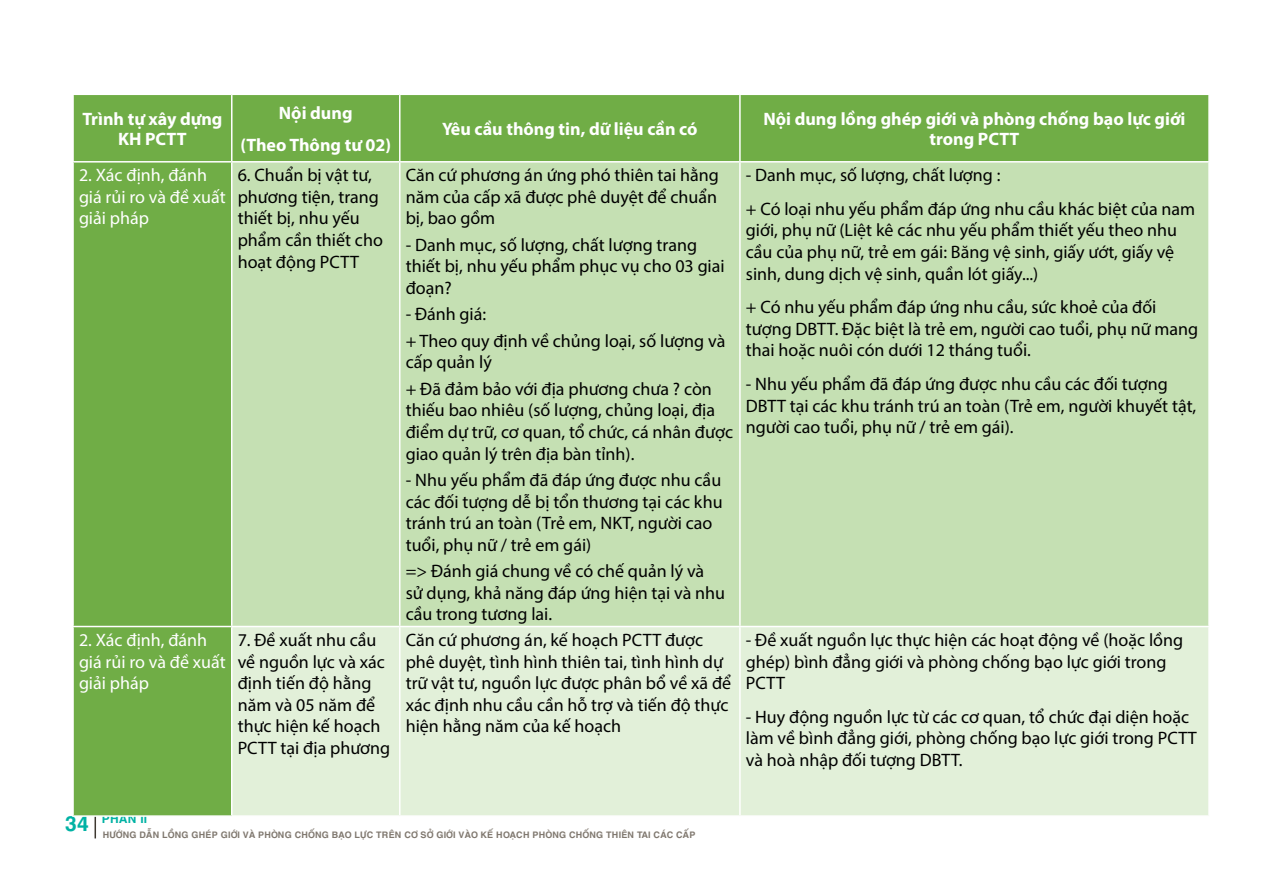
<style>
.page{position:relative;width:1263px;height:893px;background:#fff}
.page>*{position:absolute;margin:0;border:0;box-sizing:border-box;transform-origin:0 0}
.t1{font:18px/21.6px "Myriad Pro";color:#000}
.t2{font:700 18px/19.5px "Myriad Pro";color:#fff;text-align:center}
.t3{font:18px/21.6px "Myriad Pro";color:#fff}
.t4{font:700 12px "UTM Helve";color:#00b2a4}
.t5{font:700 9px "UTM Helve";color:#80786f}
.s1{font-size:21px}
</style>
<div class="page">
<svg style="left:95px;top:817px;width:1px;height:21px"></svg>
<div style="left:74px;top:95px;width:1134px;height:66px;background:#70ad46"></div>
<div style="left:74px;top:163px;width:157px;height:652px;background:#70ad46"></div>
<div style="left:232px;top:163px;width:976px;height:463px;background:#c5e0b3"></div>
<div style="left:232px;top:627px;width:976px;height:188px;background:#e2f0d9"></div>
<hr style="left:399px;top:163px;width:1px;height:463px;background:#fff">
<hr style="left:739px;top:163px;width:2px;height:463px;background:#fff">
<hr style="left:72px;top:626px;width:160px;height:1px;background:#fff">
<hr style="left:399px;top:627px;width:1px;height:188px;background:#fff">
<hr style="left:739px;top:627px;width:2px;height:188px;background:#fff">
<hr style="left:231px;top:95px;width:1px;height:66px;background:#fff">
<hr style="left:399px;top:95px;width:1px;height:66px;background:#fff">
<hr style="left:739px;top:95px;width:2px;height:66px;background:#fff">
<p class="t2" style="left:82px;top:109px;width:142px">Trình tự xây dựng<br>KH PCTT</p>
<p class="t2" style="left:240px;top:97px;width:152px;line-height:31.5px">Nội dung<br>(Theo Thông tư 02)</p>
<p class="t2" style="left:442px;top:118px;width:257px">Yêu cầu thông tin, dữ liệu cần có</p>
<p class="t2" style="left:763px;top:109px;width:424px">Nội dung lồng ghép giới và phòng chống bạo lực giới trong PCTT</p>
<p class="t3" style="left:79px;top:164px;width:148px">2. Xác định, đánh giá rủi ro và đề xuất giải pháp</p>
<p class="t1" style="left:238px;top:164px;width:147px">6. Chuẩn bị vật tư, phương tiện, trang thiết bị, nhu yếu phẩm cần thiết cho hoạt động PCTT</p>
<p class="t1" style="left:406px;top:164px;width:315px;text-align:justify">Căn cứ phương án ứng phó thiên tai hằng năm của cấp xã được phê duyệt để chuẩn bị, bao gồm</p>
<p class="t1" style="left:406px;top:234px;width:320px">- Danh mục, số lượng, chất lượng trang thiết bị, nhu yếu phẩm phục vụ cho 03 giai đoạn?</p>
<p class="t1" style="left:406px;top:301px;width:321px;line-height:26.4px">- Đánh giá:<br>+ Theo quy định về chủng loại, số lượng và</p>
<p class="t1" style="left:406px;top:349px;width:308px;line-height:26.4px">cấp quản lý<br>+ Đã đảm bảo với địa phương chưa ? còn</p>
<p class="t1" style="left:406px;top:399px;width:329px">thiếu bao nhiêu (số lượng, chủng loại, địa điểm dự trữ, cơ quan, tổ chức, cá nhân được giao quản lý trên địa bàn tỉnh).</p>
<p class="t1" style="left:406px;top:469px;width:318px">- Nhu yếu phẩm đã đáp ứng được nhu cầu các đối tượng dễ bị tổn thương tại các khu tránh trú an toàn (Trẻ em, NKT, người cao tuổi, phụ nữ / trẻ em gái)</p>
<p class="t1" style="left:406px;top:560px;width:321px">=&gt; Đánh giá chung về có chế quản lý và sử dụng, khả năng đáp ứng hiện tại và nhu cầu trong tương lai.</p>
<p class="t1" style="left:746px;top:158px;width:451px;line-height:33.6px">- Danh mục, số lượng, chất lượng :<br>+ Có loại nhu yếu phẩm đáp ứng nhu cầu khác biệt của nam</p>
<p class="t1" style="left:746px;top:219px;width:433px">giới, phụ nữ (Liệt kê các nhu yếu phẩm thiết yếu theo nhu cầu của phụ nữ, trẻ em gái: Băng vệ sinh, giấy ướt, giấy vệ sinh, dung dịch vệ sinh, quần lót giấy...)</p>
<p class="t1" style="left:746px;top:296px;width:454px">+ Có nhu yếu phẩm đáp ứng nhu cầu, sức khoẻ của đối tượng DBTT. Đặc biệt là trẻ em, người cao tuổi, phụ nữ mang thai hoặc nuôi cón dưới 12 tháng tuổi.</p>
<p class="t1" style="left:746px;top:373px;width:452px">- Nhu yếu phẩm đã đáp ứng được nhu cầu các đối tượng<br>DBTT tại các khu tránh trú an toàn (Trẻ em, người khuyết tật, người cao tuổi, phụ nữ / trẻ em gái).</p>
<p class="t3" style="left:79px;top:629px;width:148px">2. Xác định, đánh giá rủi ro và đề xuất giải pháp</p>
<p class="t1" style="left:238px;top:629px;width:154px">7. Đề xuất nhu cầu về nguồn lực và xác định tiến độ hằng năm và 05 năm để thực hiện kế hoạch<br>PCTT tại địa phương</p>
<p class="t1" style="left:406px;top:629px;width:327px">Căn cứ phương án, kế hoạch PCTT được phê duyệt, tình hình thiên tai, tình hình dự trữ vật tư, nguồn lực được phân bổ về xã để xác định nhu cầu cần hỗ trợ và tiến độ thực hiện hằng năm của kế hoạch</p>
<p class="t1" style="left:746px;top:629px;width:439px">- Đề xuất nguồn lực thực hiện các hoạt động về (hoặc lồng ghép) bình đẳng giới và phòng chống bạo lực giới trong<br>PCTT</p>
<p class="t1" style="left:746px;top:706px;width:452px">- Huy động nguồn lực từ các cơ quan, tổ chức đại diện hoặc làm về bình đẳng giới, phòng chống bạo lực giới trong PCTT và hoà nhập đối tượng DBTT.</p>
<p class="t4" style="left:65px;top:809px;width:84px"><span class="s1">34</span> PHẦN II</p>
<p class="t5" style="left:103px;top:827px;width:594px">HƯỚNG DẪN LỒNG GHÉP GIỚI VÀ PHÒNG CHỐNG BẠO LỰC TRÊN CƠ SỞ GIỚI VÀO KẾ HOẠCH PHÒNG CHỐNG THIÊN TAI CÁC CẤP</p>
</div>
